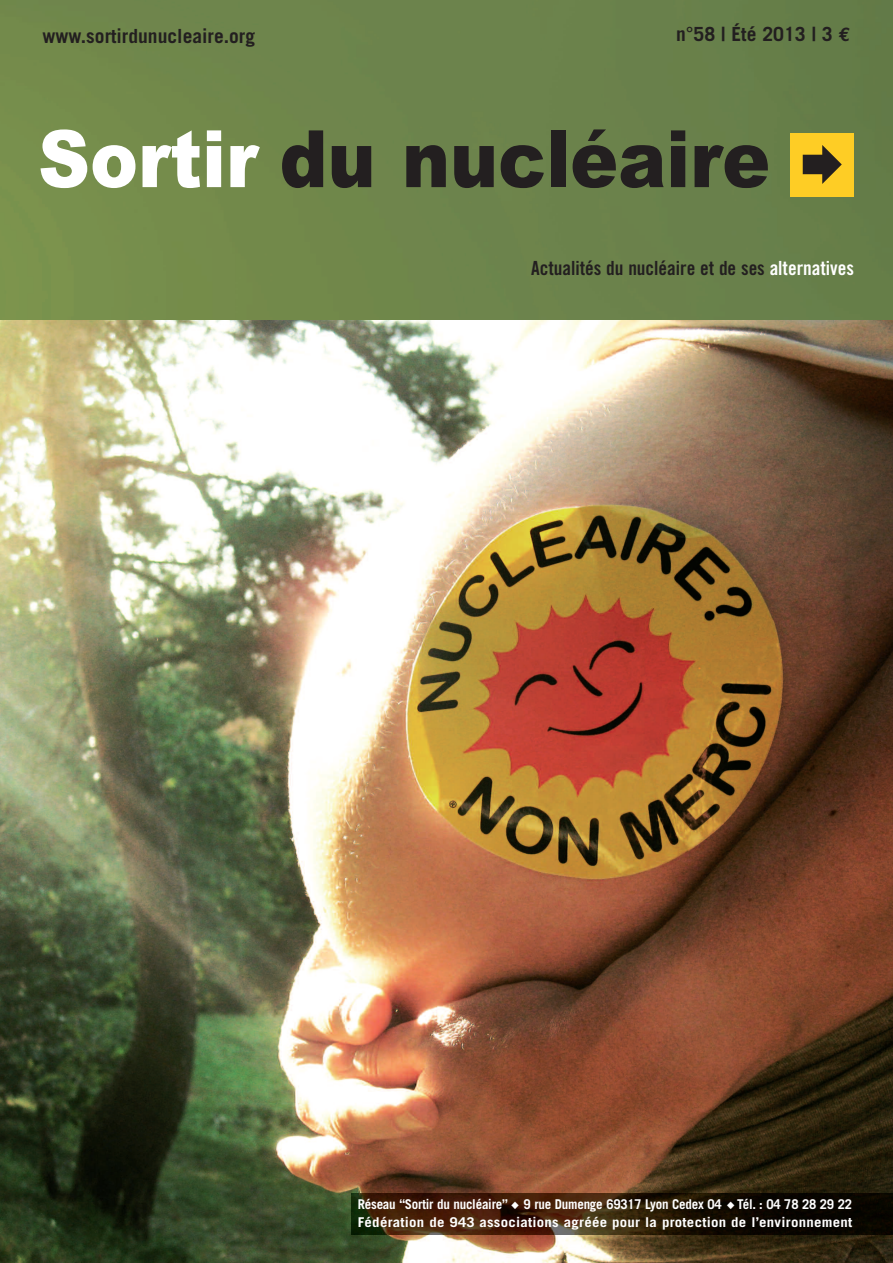
<style>
.page{position:relative;width:893px;height:1263px;background:#fff}
.page>*{position:absolute;margin:0;border:0;box-sizing:border-box;transform-origin:0 0}
.t1{font:900 79.2px "Arial";color:#231f20;scale:.91 1}
.t2{font:700 19.5px "Trade Gothic LT Std";color:#231f20}
.t3{font:19.5px "Trade Gothic LT Std Bd Cn 20";color:#231f20}
.t4{font:700 13.5px/18px "Trade Gothic LT Std";letter-spacing:.015em;color:#fff}
.s1{font-family:"Euro Mono"}
.s2{color:#fff}
</style>
<div class="page">
<img style="left:0;top:0;width:893px;height:320px">
<img style="left:0;top:320px;width:893px;height:943px">
<div style="left:790px;top:133px;width:63px;height:64px;background:#fecd25"></div>
<img style="left:352px;top:1193px;width:541px;height:41px">
<h2 class="t2" style="left:43px;top:29px;width:214px">www.sortirdunucleaire.org</h2>
<h2 class="t2" style="left:676px;top:27px;width:176px">n°58 | Été 2013 | 3 <span class="s1">€</span></h2>
<h1 class="t1" style="left:38px;top:113px;width:806px"><span class="s2">Sortir</span> du nucléaire</h1>
<h2 class="t3" style="left:531px;top:260px;width:324px">Actualités du nucléaire et de ses <span class="s2">alternatives</span></h2>
<p class="t4" style="left:358px;top:1196px;width:496px">Réseau “Sortir du nucléaire” ◆ 9 rue Dumenge 69317 Lyon Cedex 04 ◆ Tél. : 04 78 28 29 22<br>Fédération de 943 associations agréée pour la protection de l’environnement</p>
</div>
